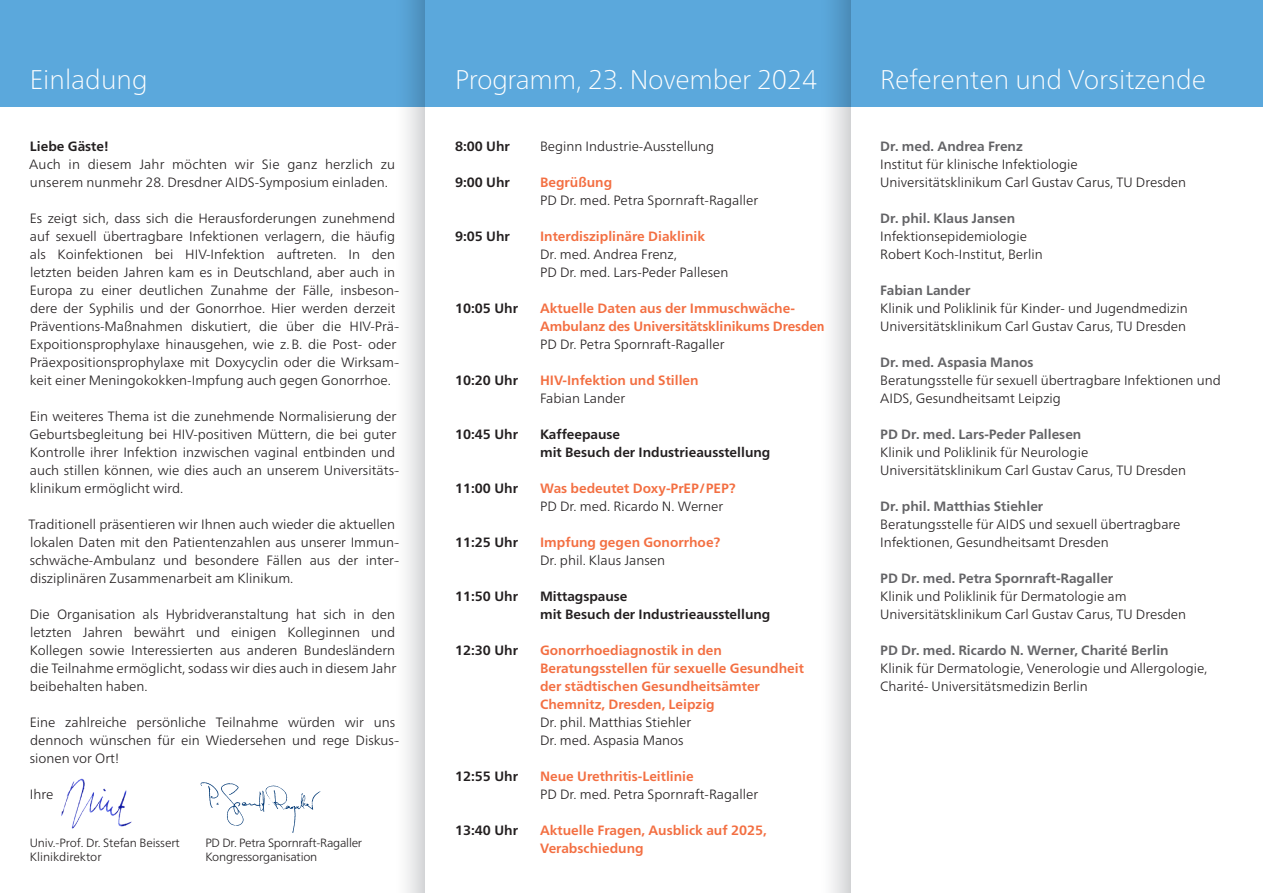
<style>
.page{position:relative;width:1263px;height:893px;background:#fff}
.page>*{position:absolute;margin:0;border:0;box-sizing:border-box;transform-origin:0 0}
.t1{font:100 27px "Frutiger Neue LT Pro";color:#fff}
.t2{font:300 13.5px/18px "Frutiger Neue LT Pro";color:#231f20}
.t3{font:700 13.5px/18px "Frutiger Neue LT Pro";color:#f36f42}
.t4{font:700 13.5px/18px "Frutiger Neue LT Pro";color:#231f20}
.t5{font:700 13.5px "Frutiger Neue LT Pro";color:#636366}
.t6{font:300 12px/14.4px "Frutiger Neue LT Pro";letter-spacing:-.02em;color:#231f20}
</style>
<div class="page">
<div style="left:0;top:0;width:1263px;height:106px;background:#5ba8dc"></div>
<img style="left:61px;top:778px;width:71px;height:51px">
<img style="left:200px;top:782px;width:121px;height:51px">
<svg style="left:821px;top:0;width:29px;height:893px"></svg>
<svg style="left:395px;top:0;width:30px;height:893px"></svg>
<h1 class="t1" style="left:30px;top:64px;width:119px">Einladung</h1>
<h1 class="t1" style="left:455px;top:64px;width:364px">Programm, 23. November 2024</h1>
<h1 class="t1" style="left:880px;top:64px;width:327px">Referenten und Vorsitzende</h1>
<p class="t4" style="left:30px;top:138px;width:80px">Liebe Gäste!</p>
<p class="t2" style="left:29px;top:155px;width:368px">Auch in diesem Jahr möchten wir Sie ganz herzlich zu unserem nunmehr 28. Dresdner AIDS-Symposium einladen.</p>
<p class="t2" style="left:30px;top:209px;width:370px">Es zeigt sich, dass sich die Herausforderungen zunehmend auf sexuell übertragbare Infektionen verlagern, die häufig als Koinfektionen bei HIV-Infektion auftreten. In den letzten beiden Jahren kam es in Deutschland, aber auch in Europa zu einer deutlichen Zunahme der Fälle, insbeson&shy;dere der Syphilis und der Gonorrhoe. Hier werden derzeit Präventions-Maßnahmen diskutiert, die über die HIV-Prä-Expoitionsprophylaxe hinausgehen, wie z.B. die Post- oder Präexpositionsprophylaxe mit Doxycyclin oder die Wirksam&shy;keit einer Meningokokken-Impfung auch gegen Gonorrhoe.</p>
<p class="t2" style="left:30px;top:407px;width:370px">Ein weiteres Thema ist die zunehmende Normalisierung der Geburtsbegleitung bei HIV-positiven Müttern, die bei guter Kontrolle ihrer Infektion inzwischen vaginal entbinden und auch stillen können, wie dies auch an unserem Universitäts&shy;klinikum ermöglicht wird.</p>
<p class="t2" style="left:28px;top:515px;width:372px">Traditionell präsentieren wir Ihnen auch wieder die aktuellen lokalen Daten mit den Patientenzahlen aus unserer Immun&shy;schwäche-Ambulanz und besondere Fällen aus der inter&shy;disziplinären Zusammenarbeit am Klinikum.</p>
<p class="t2" style="left:30px;top:605px;width:368px;text-align:justify">Die Organisation als Hybridveranstaltung hat sich in den letzten Jahren bewährt und einigen Kolleginnen und Kollegen sowie Interessierten aus anderen Bundesländern die Teilnahme ermöglicht, sodass wir dies auch in diesem Jahr beibehalten haben.</p>
<p class="t2" style="left:30px;top:713px;width:369px">Eine zahlreiche persönliche Teilnahme würden wir uns dennoch wünschen für ein Wiedersehen und rege Diskus&shy;sionen vor Ort!</p>
<p class="t2" style="left:30px;top:785px;width:25px">Ihre</p>
<p class="t6" style="left:30px;top:835px;width:152px">Univ.-Prof. Dr. Stefan Beissert<br>Klinikdirektor</p>
<p class="t6" style="left:205px;top:835px;width:158px">PD Dr. Petra Spornraft-Ragaller<br>Kongressorganisation</p>
<p class="t4" style="left:455px;top:138px;width:56px">8:00 Uhr</p>
<p class="t2" style="left:540px;top:137px;width:176px">Beginn Industrie-Ausstellung</p>
<p class="t4" style="left:455px;top:174px;width:56px">9:00 Uhr</p>
<p class="t3" style="left:540px;top:174px;width:74px">Begrüßung</p>
<p class="t2" style="left:540px;top:191px;width:220px">PD Dr. med. Petra Spornraft-Ragaller</p>
<p class="t4" style="left:455px;top:228px;width:56px">9:05 Uhr</p>
<p class="t3" style="left:540px;top:228px;width:166px">Interdisziplinäre Diaklinik</p>
<p class="t2" style="left:540px;top:245px;width:190px">Dr. med. Andrea Frenz,<br>PD Dr. med. Lars-Peder Pallesen</p>
<p class="t4" style="left:455px;top:300px;width:64px">10:05 Uhr</p>
<p class="t3" style="left:540px;top:300px;width:287px">Aktuelle Daten aus der Immuschwäche-<br>Ambulanz des Universitätsklinikums Dresden</p>
<p class="t2" style="left:540px;top:335px;width:186px">PD Dr. Petra Spornraft-Ragaller</p>
<p class="t4" style="left:455px;top:372px;width:64px">10:20 Uhr</p>
<p class="t3" style="left:540px;top:372px;width:160px">HIV-Infektion und Stillen</p>
<p class="t2" style="left:540px;top:389px;width:87px">Fabian Lander</p>
<p class="t4" style="left:455px;top:426px;width:64px">10:45 Uhr</p>
<p class="t4" style="left:540px;top:426px;width:232px">Kaffeepause<br>mit Besuch der Industrieausstellung</p>
<p class="t4" style="left:455px;top:480px;width:64px">11:00 Uhr</p>
<p class="t3" style="left:540px;top:480px;width:197px">Was bedeutet Doxy-PrEP/PEP?</p>
<p class="t2" style="left:540px;top:497px;width:185px">PD Dr. med. Ricardo N. Werner</p>
<p class="t4" style="left:455px;top:534px;width:64px">11:25 Uhr</p>
<p class="t3" style="left:540px;top:534px;width:182px">Impfung gegen Gonorrhoe?</p>
<p class="t2" style="left:540px;top:551px;width:127px">Dr. phil. Klaus Jansen</p>
<p class="t4" style="left:455px;top:588px;width:64px">11:50 Uhr</p>
<p class="t4" style="left:540px;top:588px;width:232px">Mittagspause<br>mit Besuch der Industrieausstellung</p>
<p class="t4" style="left:455px;top:642px;width:64px">12:30 Uhr</p>
<p class="t3" style="left:540px;top:642px;width:265px">Gonorrhoediagnostik in den Beratungsstellen für sexuelle Gesundheit der städtischen Gesundheitsämter Chemnitz, Dresden, Leipzig</p>
<p class="t2" style="left:540px;top:713px;width:153px">Dr. phil. Matthias Stiehler<br>Dr. med. Aspasia Manos</p>
<p class="t4" style="left:455px;top:767px;width:64px">12:55 Uhr</p>
<p class="t3" style="left:540px;top:767px;width:155px">Neue Urethritis-Leitlinie</p>
<p class="t2" style="left:540px;top:785px;width:220px">PD Dr. med. Petra Spornraft-Ragaller</p>
<p class="t4" style="left:455px;top:821px;width:64px">13:40 Uhr</p>
<p class="t3" style="left:540px;top:821px;width:228px">Aktuelle Fragen, Ausblick auf 2025,<br>Verabschiedung</p>
<p class="t5" style="left:880px;top:139px;width:144px">Dr. med. Andrea Frenz</p>
<p class="t2" style="left:880px;top:155px;width:307px">Institut für klinische Infektiologie<br>Universitätsklinikum Carl Gustav Carus, TU Dresden</p>
<p class="t5" style="left:880px;top:211px;width:137px">Dr. phil. Klaus Jansen</p>
<p class="t2" style="left:880px;top:227px;width:164px">Infektionsepidemiologie<br>Robert Koch-Institut, Berlin</p>
<p class="t5" style="left:880px;top:283px;width:92px">Fabian Lander</p>
<p class="t2" style="left:880px;top:299px;width:309px">Klinik und Poliklinik für Kinder- und Jugendmedizin<br>Universitätsklinikum Carl Gustav Carus, TU Dresden</p>
<p class="t5" style="left:880px;top:355px;width:155px">Dr. med. Aspasia Manos</p>
<p class="t2" style="left:880px;top:371px;width:342px">Beratungsstelle für sexuell übertragbare Infektionen und<br>AIDS, Gesundheitsamt Leipzig</p>
<p class="t5" style="left:880px;top:427px;width:203px">PD Dr. med. Lars-Peder Pallesen</p>
<p class="t2" style="left:880px;top:443px;width:307px">Klinik und Poliklinik für Neurologie<br>Universitätsklinikum Carl Gustav Carus, TU Dresden</p>
<p class="t5" style="left:880px;top:499px;width:164px">Dr. phil. Matthias Stiehler</p>
<p class="t2" style="left:880px;top:515px;width:302px">Beratungsstelle für AIDS und sexuell übertragbare<br>Infektionen, Gesundheitsamt Dresden</p>
<p class="t5" style="left:880px;top:571px;width:234px">PD Dr. med. Petra Spornraft-Ragaller</p>
<p class="t2" style="left:880px;top:587px;width:307px">Klinik und Poliklinik für Dermatologie am<br>Universitätsklinikum Carl Gustav Carus, TU Dresden</p>
<p class="t5" style="left:880px;top:643px;width:290px">PD Dr. med. Ricardo N. Werner, Charité Berlin</p>
<p class="t2" style="left:880px;top:659px;width:329px">Klinik für Dermatologie, Venerologie und Allergologie,<br>Charité- Universitätsmedizin Berlin</p>
</div>
